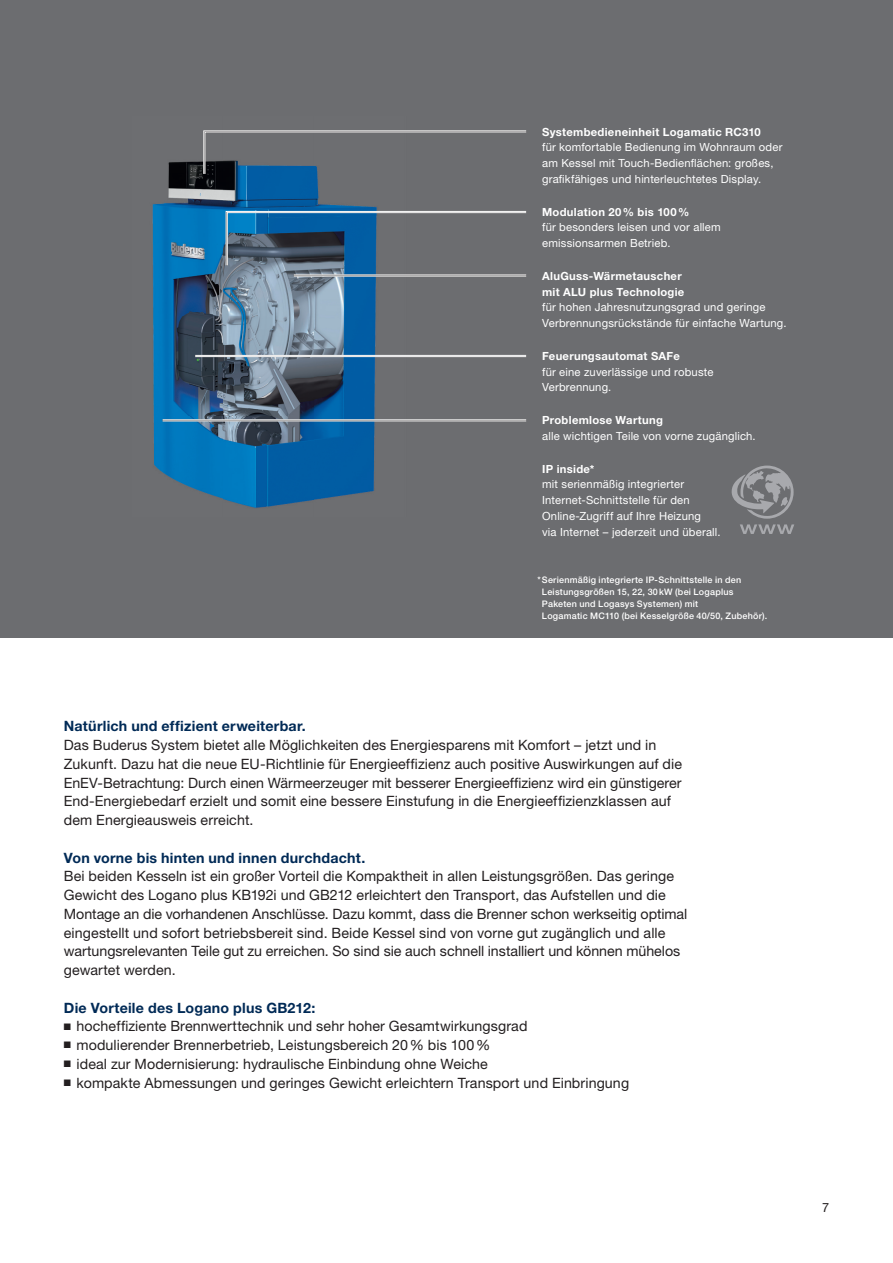
<style>
.page{position:relative;width:893px;height:1263px;background:#fff}
.page>*{position:absolute;margin:0;border:0;box-sizing:border-box;transform-origin:0 0}
.t1{font:14.25px/18.8px "Helvetica Neue LT Pro";letter-spacing:.005em;color:#231f20}
.t2{font:700 14.25px "Helvetica Neue LT Pro";letter-spacing:.015em;color:#002a56}
.t3{font:12.75px "Helvetica Neue LT Pro";color:#231f20}
.t4{font:11.25px/15.8px "Helvetica Neue LT Pro";letter-spacing:.015em;color:#fff}
.t5{font:700 11.25px/15.8px "Helvetica Neue LT Pro";letter-spacing:.025em;color:#fff}
.t6{font:9.3px "Zapf Dingbats ITC";color:#231f20}
.t7{font:500 9px/12px "Helvetica Neue LT Pro";letter-spacing:.025em;color:#fff}
</style>
<div class="page">
<div style="left:0;top:0;width:893px;height:638px;background:#6c6d70"></div>
<img style="left:152px;top:161px;width:254px;height:347px">
<svg style="left:731px;top:466px;width:63px;height:68px"></svg>
<svg style="left:225px;top:210px;width:302px;height:57px"></svg>
<hr style="left:294px;top:275px;width:232px;height:1px;background:#fff">
<hr style="left:294px;top:276px;width:232px;height:1px;background:#fff">
<hr style="left:195px;top:355px;width:331px;height:1px;background:#fff">
<hr style="left:195px;top:356px;width:331px;height:1px;background:#fff">
<hr style="left:163px;top:419px;width:363px;height:2px;background:#231f20">
<hr style="left:163px;top:419px;width:363px;height:1px;background:#fff">
<hr style="left:163px;top:421px;width:363px;height:1px;background:#fff">
<svg style="left:203px;top:130px;width:324px;height:46px"></svg>
<p class="t5" style="left:542px;top:123px;width:220px">Systembedieneinheit Logamatic RC310</p>
<p class="t4" style="left:542px;top:139px;width:242px">für komfortable Bedienung im Wohnraum oder am Kessel mit Touch-Bedienflächen: großes, grafikfähiges und hinterleuchtetes Display.</p>
<p class="t5" style="left:542px;top:203px;width:149px">Modulation 20 % bis 100 %</p>
<p class="t4" style="left:542px;top:219px;width:180px">für besonders leisen und vor allem emissionsarmen Betrieb.</p>
<p class="t5" style="left:542px;top:268px;width:144px">AluGuss-Wärmetauscher mit ALU plus Technologie</p>
<p class="t4" style="left:542px;top:299px;width:246px">für hohen Jahresnutzungsgrad und geringe<br>Verbrennungsrückstände für einfache Wartung.</p>
<p class="t5" style="left:542px;top:348px;width:139px">Feuerungsautomat SAFe</p>
<p class="t4" style="left:542px;top:363px;width:173px">für eine zuverlässige und robuste<br>Verbrennung.</p>
<p class="t5" style="left:542px;top:412px;width:122px">Problemlose Wartung</p>
<p class="t4" style="left:542px;top:428px;width:215px">alle wichtigen Teile von vorne zugänglich.</p>
<p class="t5" style="left:542px;top:460px;width:54px">IP inside*</p>
<p class="t4" style="left:542px;top:476px;width:180px">mit serienmäßig integrierter Internet-Schnittstelle für den Online-Zugriff auf Ihre Heizung<br>via Internet – jederzeit und überall.</p>
<p class="t7" style="left:542px;top:573px;width:227px;text-indent:-4px">* Serienmäßig integrierte IP-Schnittstelle in den Leistungs größen 15, 22, 30 kW (bei Logaplus Paketen und Logasys Systemen) mit<br>Logamatic MC110 (bei Kesselgröße 40/50, Zubehör).</p>
<p class="t2" style="left:64px;top:717px;width:244px">Natürlich und effizient erweiterbar.</p>
<p class="t1" style="left:64px;top:735px;width:620px">Das Buderus System bietet alle Möglichkeiten des Energiesparens mit Komfort – jetzt und in Zukunft. Dazu hat die neue EU-Richtlinie für Energieeffizienz auch positive Auswirkungen auf die EnEV- Betrachtung: Durch einen Wärmeerzeuger mit besserer Energieeffizienz wird ein günstigerer End-Energiebedarf erzielt und somit eine bessere Einstufung in die Energieeffizienzklassen auf dem Energieausweis erreicht.</p>
<p class="t2" style="left:64px;top:848px;width:303px">Von vorne bis hinten und innen durchdacht.</p>
<p class="t1" style="left:64px;top:866px;width:625px">Bei beiden Kesseln ist ein großer Vorteil die Kompaktheit in allen Leistungsgrößen. Das geringe Gewicht des Logano plus KB192i und GB212 erleichtert den Transport, das Aufstellen und die Montage an die vorhandenen Anschlüsse. Dazu kommt, dass die Brenner schon werkseitig optimal eingestellt und sofort betriebsbereit sind. Beide Kessel sind von vorne gut zugänglich und alle wartungsrelevanten Teile gut zu erreichen. So sind sie auch schnell installiert und können mühelos gewartet werden.</p>
<p class="t2" style="left:64px;top:998px;width:253px">Die Vorteile des Logano plus GB212:</p>
<p class="t6" style="left:71px;top:1022px;width:4px">■</p>
<p class="t1" style="left:64px;top:1016px;width:465px">■ hocheffiziente Brennwerttechnik und sehr hoher Gesamtwirkungsgrad</p>
<p class="t1" style="left:64px;top:1035px;width:428px">■ modulierender Brenner betrieb, Leistungsbereich 20 % bis 100 %</p>
<p class="t6" style="left:71px;top:1059px;width:4px">■</p>
<p class="t1" style="left:64px;top:1054px;width:426px">■ ideal zur Modernisierung: hydraulische Einbindung ohne Weiche</p>
<p class="t6" style="left:71px;top:1078px;width:4px">■</p>
<p class="t1" style="left:64px;top:1073px;width:567px">■ kompakte Abmessungen und geringes Gewicht erleichtern Transport und Ein bringung</p>
<p class="t3" style="left:822px;top:1199px;width:9px">7</p>
</div>
